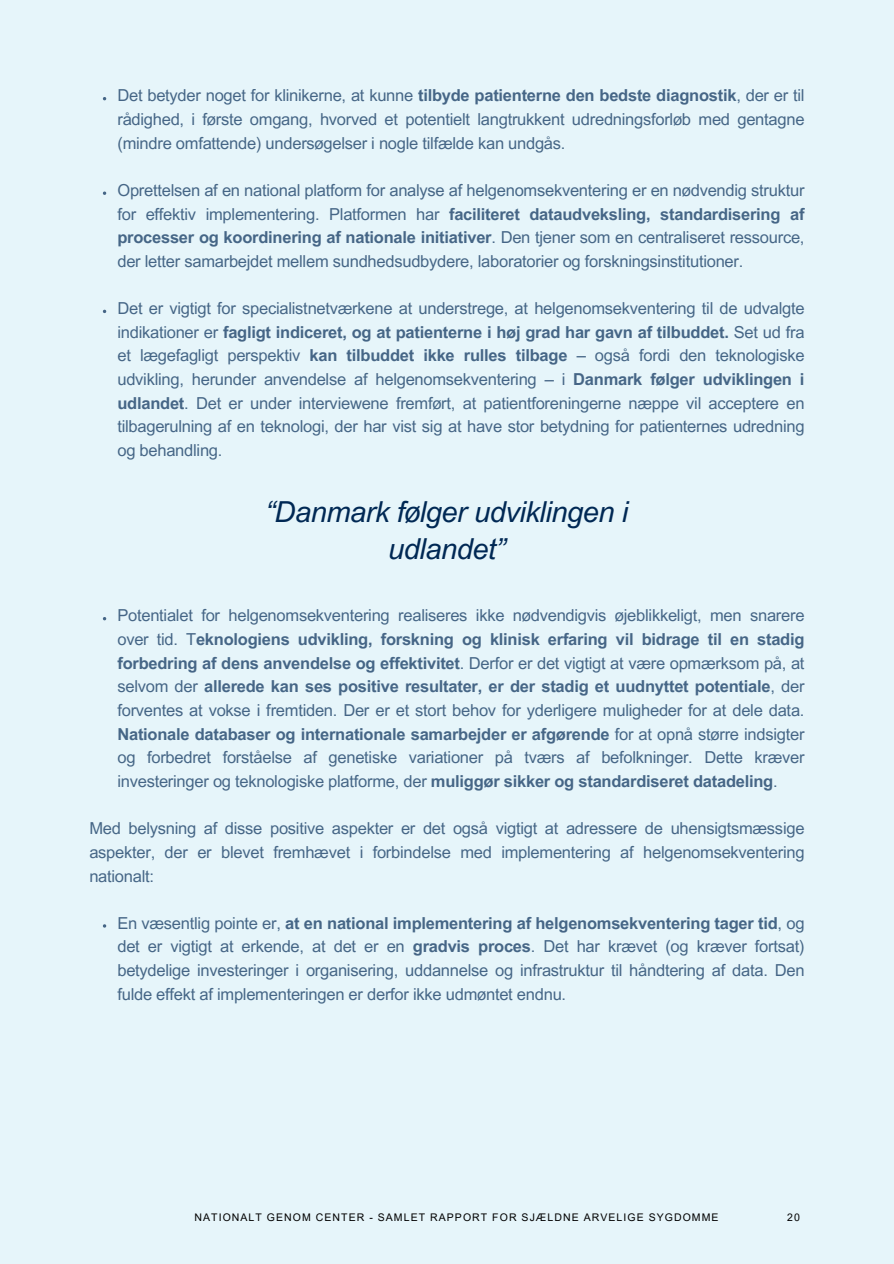
<style>
.page{position:relative;width:894px;height:1264px;background:#fff}
.page>*{position:absolute;margin:0;border:0;box-sizing:border-box;transform-origin:0 0}
.t1{font:italic 28.95px/37.2px "Arial MT Pro";letter-spacing:-.015em;color:#002854;text-align:center}
.t2{font:16.5px/23.7px "Arial MT Pro";letter-spacing:-.015em;color:#002854;text-align:justify}
.t3{font:10.5px "Arial MT Pro";letter-spacing:.1em;color:#000}
.s1{font-weight:700}
</style>
<div class="page">
<div style="left:0;top:0;width:893px;height:1263px;background:#e6f5fa"></div>
<svg style="left:103px;top:191px;width:3px;height:4px"></svg>
<p class="t2" style="left:117px;top:86px;width:688px">Det betyder noget for klinikerne, at kunne <span class="s1">tilbyde patienterne den bedste diagnostik</span>, der er til rådighed, i første omgang, hvorved et potentielt langtrukkent udredningsforløb med gentagne (mindre omfattende) undersøgelser i nogle tilfælde kan undgås.</p>
<p class="t2" style="left:117px;top:180px;width:688px">Oprettelsen af en national platform for analyse af helgenomsekventering er en nødvendig struktur for effektiv implementering. Platformen har <span class="s1">faciliteret dataudveksling, standardisering af processer og koordinering af nationale initiativer</span>. Den tjener som en centraliseret ressource, der letter samarbejdet mellem sundhedsudbydere, laboratorier og forskningsinstitutioner.</p>
<p class="t2" style="left:117px;top:298px;width:688px">Det er vigtigt for specialistnetværkene at understrege, at helgenomsekventering til de udvalgte indikationer er <span class="s1">fagligt indiceret, og at patienterne i høj grad har gavn af tilbuddet.</span> Set ud fra et lægefagligt perspektiv <span class="s1">kan tilbuddet ikke rulles tilbage</span> – også fordi den teknologiske udvikling, herunder anvendelse af helgenomsekventering – i <span class="s1">Danmark følger udviklingen i udlandet</span>. Det er under interviewene fremført, at patientforeningerne næppe vil acceptere en tilbagerulning af en teknologi, der har vist sig at have stor betydning for patienternes udredning og behandling.</p>
<p class="t1" style="left:265px;top:497px;width:364px">“Danmark følger udviklingen i udlandet”</p>
<p class="t2" style="left:117px;top:606px;width:688px">Potentialet for helgenomsekventering realiseres ikke nødvendigvis øjeblikkeligt, men snarere over tid. T<span class="s1">eknologiens udvikling, forskning og klinisk erfaring vil bidrage til en stadig forbedring af dens anvendelse og effektivitet</span>. Derfor er det vigtigt at være opmærksom på, at selvom der <span class="s1">allerede kan ses positive resultater, er der stadig et uudnyttet potentiale</span>, der forventes at vokse i fremtiden. Der er et stort behov for yderligere muligheder for at dele data.<br><span class="s1">Nationale databaser og internationale samarbejder er afgørende</span> for at opnå større indsigter og forbedret forståelse af genetiske variationer på tværs af befolkninger. Dette kræver investeringer og teknologiske platforme, der <span class="s1">muliggør sikker og standardiseret datadeling</span>.</p>
<p class="t2" style="left:89px;top:818px;width:716px">Med belysning af disse positive aspekter er det også vigtigt at adressere de uhensigtsmæssige aspekter, der er blevet fremhævet i forbindelse med implementering af helgenomsekventering nationalt:</p>
<p class="t2" style="left:117px;top:913px;width:688px">En væsentlig pointe er, <span class="s1">at en national implementering af helgenomsekventering tager tid</span>, og det er vigtigt at erkende, at det er en <span class="s1">gradvis proces</span>. Det har krævet (og kræver fortsat) betydelige investeringer i organisering, uddannelse og infrastruktur til håndtering af data. Den fulde effekt af implementeringen er derfor ikke udmøntet endnu.</p>
<p class="t3" style="left:194px;top:1213px;width:525px">NATIONALT GENOM CENTER - SAMLET RAPPORT FOR SJÆLDNE ARVELIGE SYGDOMME</p>
<p class="t3" style="left:786px;top:1213px;width:14px">20</p>
</div>
